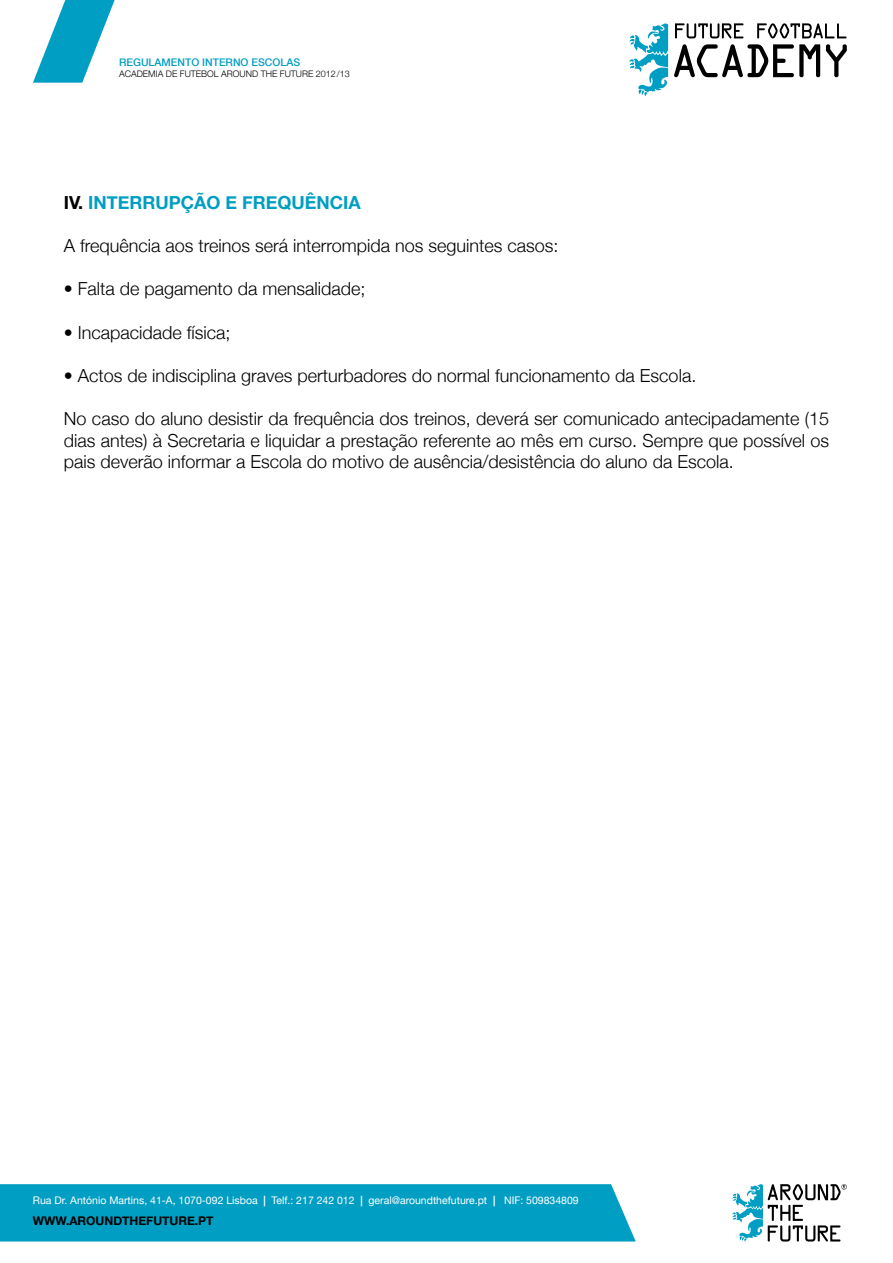
<style>
.page{position:relative;width:893px;height:1263px;background:#fff}
.page>*{position:absolute;margin:0;border:0;box-sizing:border-box;transform-origin:0 0}
.t1{font:300 18px/21.6px "Helvetica Neue";color:#000;text-align:justify}
.t2{font:700 18px "Helvetica Neue";color:#009ec2}
.t3{font:700 12px "Helvetica Neue";color:#000}
.t4{font:10.5px "Helvetica Neue";color:#fff}
.t5{font:500 10.5px "Helvetica Neue";color:#009ec2}
.t6{font:300 9px "Helvetica Neue";color:#000}
.s1{color:#000}
.s2{font-weight:700}
</style>
<div class="page">
<svg style="left:732px;top:1184px;width:115px;height:58px"></svg>
<svg style="left:629px;top:23px;width:39px;height:73px"></svg>
<svg style="left:675px;top:23px;width:68px;height:15px"></svg>
<svg style="left:757px;top:23px;width:90px;height:15px"></svg>
<svg style="left:674px;top:44px;width:146px;height:33px"></svg>
<svg style="left:826px;top:44px;width:21px;height:33px"></svg>
<svg style="left:33px;top:0;width:82px;height:83px"></svg>
<div style="left:0;top:1184px;width:636px;height:57px;background:#009ec2"></div>
<p class="t5" style="left:119px;top:56px;width:183px">REGULAMENTO INTERNO ESCOLAS</p>
<p class="t6" style="left:119px;top:68px;width:232px">Academia de Futebol Around The Future 2012/13</p>
<p class="t2" style="left:64px;top:191px;width:43px"><span class="s1">IV.</span> INTERRUP</p>
<p class="t2" style="left:181px;top:191px;width:74px">ÇÃO E FRE</p>
<p class="t2" style="left:277px;top:191px;width:85px">QUÊNCIA</p>
<p class="t1" style="left:64px;top:235px;width:496px">A frequência aos treinos será interrompida nos seguintes casos:</p>
<p class="t1" style="left:64px;top:278px;width:303px">• Falta de pagamento da mensalidade;</p>
<p class="t1" style="left:64px;top:321px;width:168px">• Incapacidade física;</p>
<p class="t1" style="left:64px;top:364px;width:634px">• Actos de indisciplina graves perturbadores do normal funcionamento da Escola.</p>
<p class="t1" style="left:64px;top:407px;width:767px">No caso do aluno desistir da frequência dos treinos, deverá ser comunicado antecipadamente (15 dias antes) à Secretaria e liquidar a prestação referente ao mês em curso. Sempre que possível os pais deverão informar a Escola do motivo de ausência/desistência do aluno da Escola.</p>
<p class="t4" style="left:33px;top:1194px;width:547px">Rua Dr. António Martins, 41-A, 1070-092 Lisboa <span class="s2">|</span> Telf.: 217 242 012 <span class="s2">|</span> geral@aroundthefuture.pt <span class="s2">|</span> NIF: 509834809</p>
<p class="t3" style="left:33px;top:1213px;width:182px">WWW.AROUNDTHEFUTURE.PT</p>
</div>
